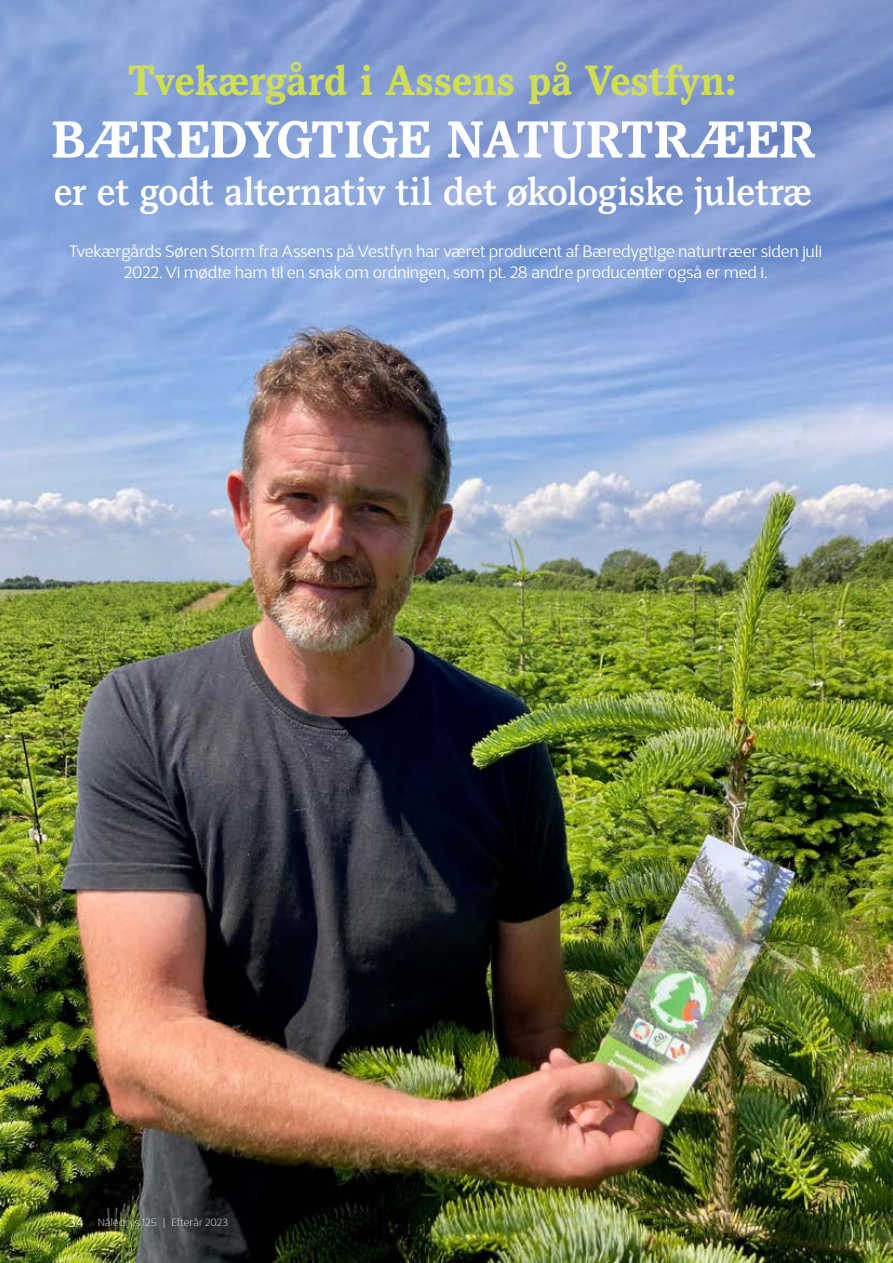
<style>
.page{position:relative;width:893px;height:1263px;background:#fff}
.page>*{position:absolute;margin:0;border:0;box-sizing:border-box;transform-origin:0 0}
.t1{font:700 54px "Pacella ITC Std";color:#fff}
.t2{font:700 44.1px "Pacella ITC Std";color:#cfde55}
.t3{font:500 41.25px "Pacella ITC Std";letter-spacing:-.005em;color:#fff}
.t4{font:300 16.5px/21px "D Sari";letter-spacing:-.005em;color:#fff;text-align:center}
.t5{font:100 10.5px "D Sari";letter-spacing:.02em;color:#fff}
.s1{font-weight:300;font-size:14.25px}
</style>
<div class="page">
<img style="left:0;top:0;width:893px;height:1263px">
<h2 class="t2" style="left:128px;top:61px;width:610px">Tvekærgård i Assens på Vestfyn:</h2>
<h1 class="t1" style="left:51px;top:117px;width:765px">BÆREDYGTIGE NATURTRÆER</h1>
<h3 class="t3" style="left:54px;top:176px;width:759px">er et godt alternativ til det økologiske juletræ</h3>
<p class="t4" style="left:69px;top:243px;width:754px">Tvekærgårds Søren Storm fra Assens på Vestfyn har været producent af Bæredygtige naturtræer siden juli<br>2022. Vi mødte ham til en snak om ordningen, som pt. 28 andre producenter også er med i.</p>
<p class="t5" style="left:68px;top:1218px;width:162px"><span class="s1">34</span> Nåledrys 125 | Efterår 2023</p>
</div>
